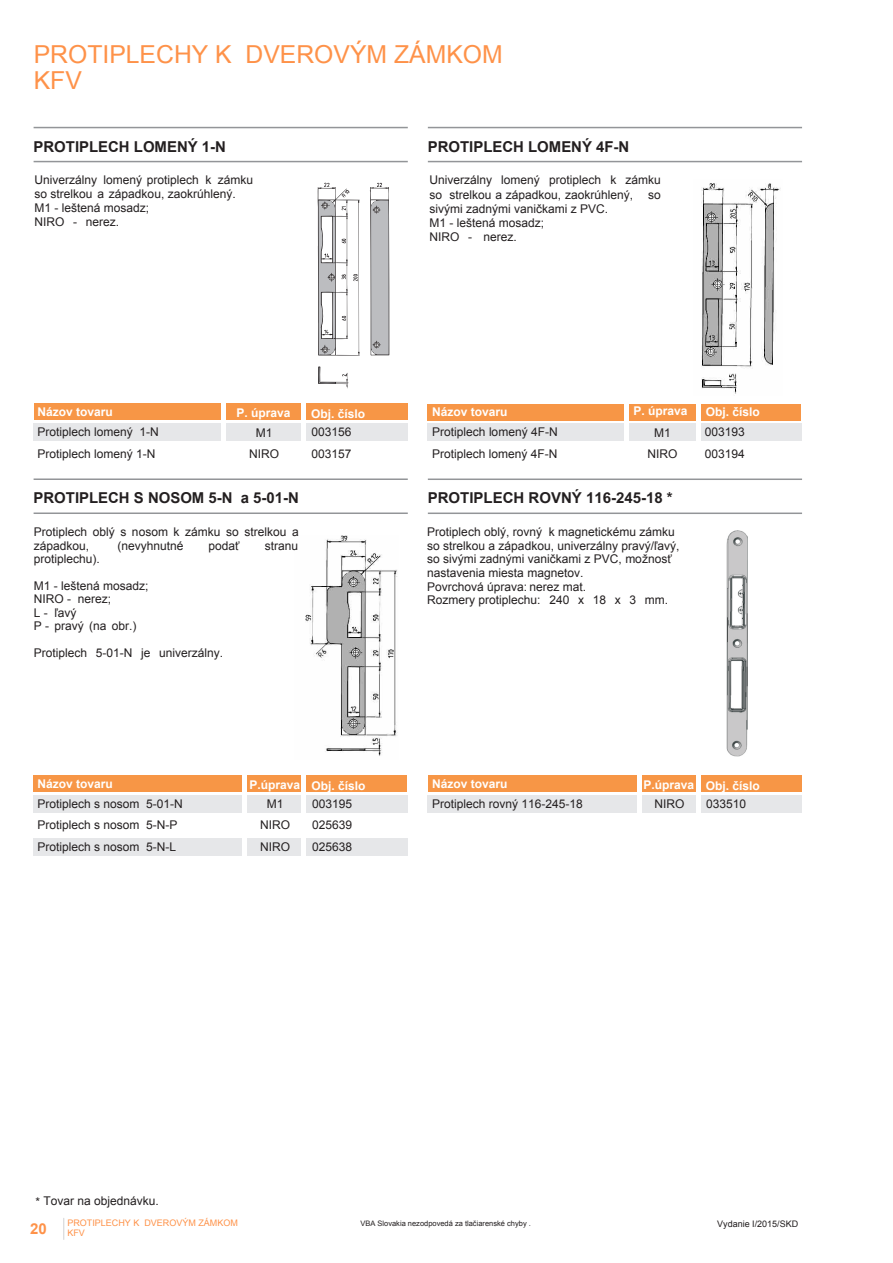
<style>
.page{position:relative;width:893px;height:1263px;background:#fff}
.page>*{position:absolute;margin:0;border:0;box-sizing:border-box;transform-origin:0 0}
.t1{font:24.75px/26.7px "Arial";color:#fe9249}
.t2{font:700 15px "Arial";color:#231f20}
.t3{font:700 15px "Arial";color:#fe9249}
.t4{font:12px/13.6px "Arial";color:#231f20}
.t5{font:700 12px "Arial";color:#fff}
.t6{font:9px/10.1px "Arial";color:#fe9249}
.t7{font:9px "Arial";color:#231f20}
.t8{font:7.5px "Arial";color:#231f20}
.s1{font-style:inherit}
.s2{color:#fff}
</style>
<div class="page">
<div style="left:34px;top:775px;width:373px;height:17px;background:#f79646"></div>
<div style="left:428px;top:775px;width:373px;height:17px;background:#f79646"></div>
<div style="left:34px;top:403px;width:373px;height:17px;background:#f79646"></div>
<div style="left:428px;top:404px;width:373px;height:17px;background:#f79646"></div>
<svg style="left:63px;top:1218px;width:1px;height:21px"></svg>
<img style="left:305px;top:535px;width:93px;height:221px">
<hr style="left:34px;top:127px;width:374px;height:1px;background:#939598">
<hr style="left:34px;top:161px;width:374px;height:1px;background:#939598">
<div style="left:34px;top:424px;width:374px;height:17px;background:#e6e7e9"></div>
<hr style="left:222px;top:401px;width:4px;height:61px;background:#fff">
<hr style="left:302px;top:401px;width:4px;height:66px;background:#fff">
<svg style="left:318px;top:366px;width:30px;height:22px"></svg>
<svg style="left:370px;top:183px;width:19px;height:172px;background:#b8b9bb"></svg>
<svg style="left:318px;top:183px;width:42px;height:172px"></svg>
<hr style="left:428px;top:127px;width:374px;height:1px;background:#939598">
<hr style="left:428px;top:161px;width:374px;height:1px;background:#939598">
<div style="left:428px;top:424px;width:374px;height:17px;background:#e6e7e9"></div>
<div style="left:624px;top:401px;width:5px;height:61px;background:#fff"></div>
<hr style="left:696px;top:401px;width:4px;height:61px;background:#fff">
<img style="left:701px;top:183px;width:80px;height:211px">
<hr style="left:34px;top:478px;width:374px;height:2px;background:#939598">
<hr style="left:34px;top:512px;width:374px;height:2px;background:#939598">
<div style="left:34px;top:796px;width:374px;height:17px;background:#e6e7e9"></div>
<div style="left:34px;top:838px;width:374px;height:17px;background:#e6e7e9"></div>
<hr style="left:243px;top:772px;width:4px;height:93px;background:#fff">
<hr style="left:302px;top:772px;width:4px;height:92px;background:#fff">
<hr style="left:428px;top:478px;width:374px;height:2px;background:#939598">
<hr style="left:428px;top:512px;width:374px;height:2px;background:#939598">
<div style="left:428px;top:796px;width:374px;height:17px;background:#e6e7e9"></div>
<hr style="left:637px;top:772px;width:4px;height:56px;background:#fff">
<hr style="left:696px;top:772px;width:4px;height:55px;background:#fff">
<img style="left:727px;top:530px;width:20px;height:227px">
<h1 class="t1" style="left:34px;top:41px;width:470px">PROTIPLECHY K <span class="s1">DVEROVÝM</span> ZÁMKOM<br>KFV</h1>
<p class="t2" style="left:34px;top:136px;width:194px">PROTIPLECH LOMENÝ <span class="s1">1-N</span></p>
<p class="t4" style="left:34px;top:173px;width:220px">Univerzálny lomený protiplech k zámku so strelkou a západkou<span class="s1">, zaokrúhlený.<br></span>M1 - leštená mosadz;<br>NIRO - nerez.</p>
<p class="t2" style="left:428px;top:136px;width:203px">PROTIPLECH LOMENÝ 4F-N</p>
<p class="t4" style="left:429px;top:173px;width:233px;line-height:14.2px">Univerzálny lomený protiplech k zámku so strelkou a západkou, zaokrúhlený,</p>
<p class="t4" style="left:648px;top:188px;width:14px">so</p>
<p class="t4" style="left:429px;top:202px;width:180px;line-height:14.2px">sivými zadnými vaničkami z PVC.<br>M1 - leštená mosadz;<br>NIRO - nerez.</p>
<p class="t5" style="left:38px;top:404px;width:77px">Názov tovaru</p>
<p class="t4" style="left:38px;top:421px;width:123px;line-height:21.3px">Protiplech lomený 1-N<br>Protiplech lomený 1-N</p>
<p class="t5" style="left:237px;top:405px;width:56px">P. úprava</p>
<p class="t5" style="left:311px;top:405px;width:56px">Obj. číslo</p>
<p class="t4" style="left:256px;top:426px;width:18px">M1</p>
<p class="t4" style="left:312px;top:425px;width:42px">003156</p>
<p class="t4" style="left:249px;top:447px;width:31px">NIRO</p>
<p class="t4" style="left:312px;top:447px;width:42px">003157</p>
<p class="t2" style="left:34px;top:488px;width:267px">PROTIPLECH S NOSOM <span class="s1">5-N</span> a <span class="s1">5-01-N</span></p>
<p class="t4" style="left:34px;top:525px;width:267px">Protiplech oblý s nosom k zámku so strelkou a západkou,</p>
<p class="t4" style="left:117px;top:539px;width:68px">(nevyhnutné</p>
<p class="t4" style="left:209px;top:539px;width:33px">podať</p>
<p class="t4" style="left:265px;top:539px;width:35px">stranu</p>
<p class="t4" style="left:34px;top:552px;width:68px">protiplechu).</p>
<p class="t4" style="left:34px;top:579px;width:116px">M1 - leštená mosadz;<br>NIRO - nerez;<br>L - ľavý<br>P<span class="s2">.</span>- pravý (na obr.)</p>
<p class="t4" style="left:34px;top:646px;width:191px">Protiplech 5-01-N je unive<span class="s1">rz</span>álny.</p>
<p class="t5" style="left:38px;top:776px;width:77px">Názov tovaru</p>
<p class="t4" style="left:38px;top:793px;width:147px;line-height:21.3px">Protiplech s nosom 5-01-N<br>Protiplech s nosom 5-N-P<br>Protiplech s nosom 5-N-L</p>
<p class="t5" style="left:249px;top:777px;width:118px">P.úprava Obj. číslo</p>
<p class="t4" style="left:267px;top:797px;width:18px">M1</p>
<p class="t4" style="left:312px;top:797px;width:42px">003195</p>
<p class="t4" style="left:260px;top:818px;width:31px">NIRO</p>
<p class="t4" style="left:312px;top:818px;width:42px">025639</p>
<p class="t4" style="left:260px;top:840px;width:31px">NIRO</p>
<p class="t4" style="left:312px;top:840px;width:42px">025638</p>
<p class="t5" style="left:432px;top:404px;width:77px">Názov tovaru</p>
<p class="t4" style="left:432px;top:422px;width:127px;line-height:21.3px">Protiplech lomený 4F-N<br>Protiplech lomený 4F-N</p>
<p class="t5" style="left:634px;top:403px;width:56px">P. úprava</p>
<p class="t5" style="left:706px;top:403px;width:56px">Obj. číslo</p>
<p class="t4" style="left:654px;top:426px;width:18px">M1</p>
<p class="t4" style="left:705px;top:425px;width:42px">003193</p>
<p class="t4" style="left:647px;top:447px;width:31px">NIRO</p>
<p class="t4" style="left:705px;top:447px;width:42px">003194</p>
<p class="t2" style="left:428px;top:488px;width:247px">PROTIPLECH ROVNÝ <span class="s1">116-245-18 *</span></p>
<p class="t4" style="left:427px;top:525px;width:254px">Protiplech oblý, rovný k magnetickému zámku so strelkou a západkou, univerzálny pravý/ľavý, so sivými zadnými vaničkami z PVC, možnosť <span class="s1">nastavenia miesta</span> magnetov.<br>Povrchová úprava: nerez <span class="s1">mat.<br></span>Rozmery protiplechu: 240 x 18 x 3 mm.</p>
<p class="t5" style="left:432px;top:775px;width:77px">Názov tovaru</p>
<p class="t5" style="left:643px;top:777px;width:118px">P.úprava Obj. číslo</p>
<p class="t4" style="left:432px;top:797px;width:152px">Protiplech <span class="s1">rovný</span> 116-245-18</p>
<p class="t4" style="left:654px;top:797px;width:31px">NIRO</p>
<p class="t4" style="left:706px;top:797px;width:42px">033510</p>
<p class="t4" style="left:36px;top:1194px;width:125px">* Tovar na objednávku.</p>
<p class="t3" style="left:30px;top:1218px;width:18px">20</p>
<p class="t6" style="left:67px;top:1218px;width:172px">PROTIPLECHY K DVEROVÝM ZÁMKOM<br>KFV</p>
<p class="t8" style="left:360px;top:1218px;width:172px">VBA Slovakia nezodpovedá za tlačiarenské chyby .</p>
<p class="t7" style="left:717px;top:1217px;width:83px">Vydanie I/2015/SKD</p>
</div>
